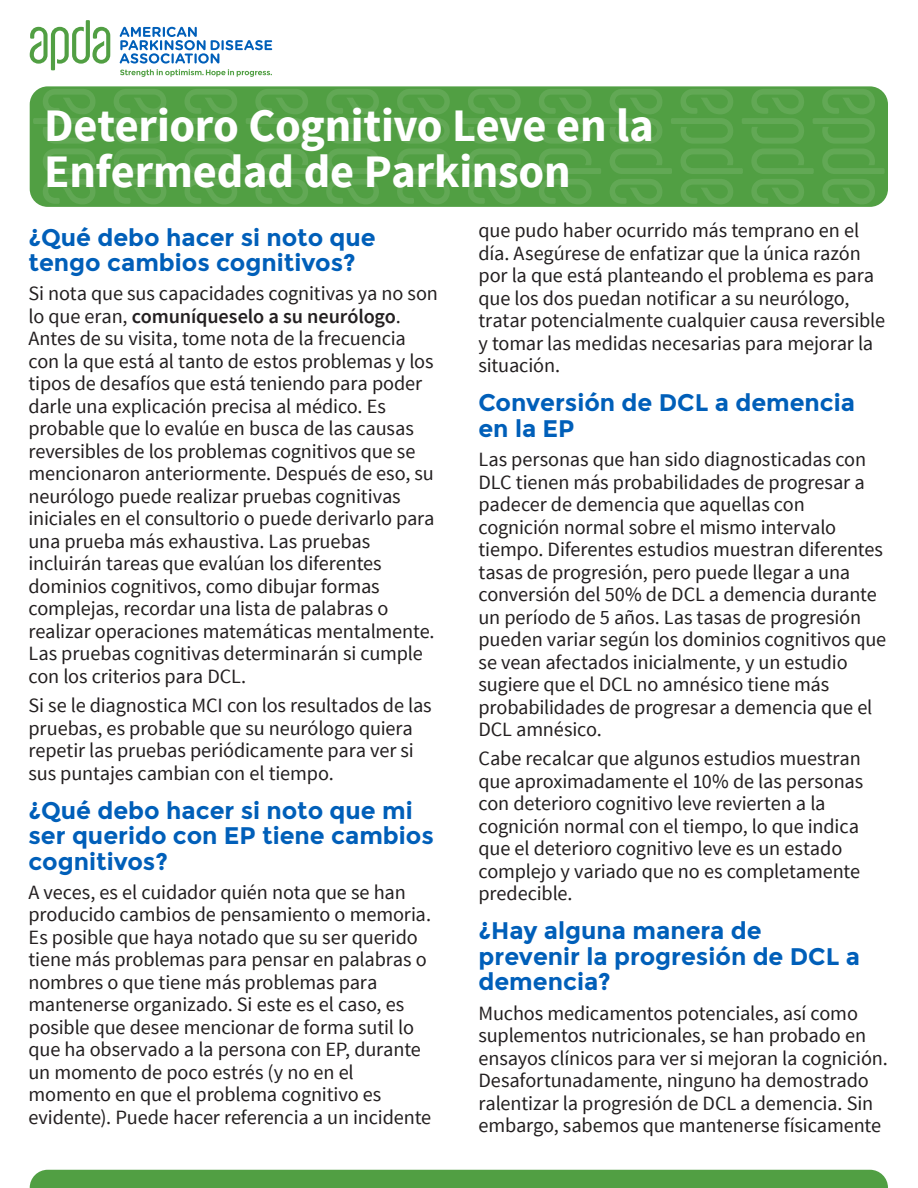
<style>
.page{position:relative;width:918px;height:1188px;background:#fff}
.page>*{position:absolute;margin:0;border:0;box-sizing:border-box;transform-origin:0 0}
.Lead-in_Text_12_75_1{font:700 46.5px/46.5px "Source Sans Pro";letter-spacing:-.005em;color:#fff}
.Subhead_15_16{font:700 24px/25.5px "Montserrat";color:#005fb9}
.Lead-in_Text_12_75_1-2{font:20.25px/22.5px "Source Sans Pro";letter-spacing:-.005em;color:#231f20}
.s1{font-weight:600}
</style>
<div class="page">
<div style="left:30px;top:86px;width:858px;height:121px;background:#519f43;border-radius:18px"></div>
<div style="left:30px;top:1170px;width:858px;height:18px;background:#519f43"></div>
<svg style="left:120px;top:27px;width:152px;height:50px"></svg>
<svg style="left:30px;top:20px;width:80px;height:50px"></svg>
<svg style="left:33px;top:89px;width:852px;height:115px"></svg>
<p class="Lead-in_Text_12_75_1" style="left:44px;top:104px;width:611px">Deterioro Cognitivo Leve en la<br>Enfermedad de Parkinson</p>
<p class="Subhead_15_16" style="left:28px;top:224px;width:349px">¿Qué debo hacer si noto que tengo cambios cognitivos?</p>
<p class="Lead-in_Text_12_75_1-2" style="left:28px;top:283px;width:411px">Si nota que sus capacidades cognitivas ya no son lo que eran, <span class="s1">comuníqueselo a su neurólogo</span>.<br>Antes de su visita, tome nota de la frecuencia con la que está al tanto de estos problemas y los tipos de desafíos que está teniendo para poder darle una explicación precisa al médico. Es probable que lo evalúe en busca de las causas reversibles de los problemas cognitivos que se mencionaron anteriormente. Después de eso, su neurólogo puede realizar pruebas cognitivas iniciales en el consultorio o puede derivarlo para una prueba más exhaustiva. Las pruebas incluirán tareas que evalúan los diferentes dominios cognitivos, como dibujar formas complejas, recordar una lista de palabras o realizar operaciones matemáticas mentalmente.<br>Las pruebas cognitivas determinarán si cumple con los criterios para DCL.</p>
<p class="Lead-in_Text_12_75_1-2" style="left:28px;top:694px;width:405px">Si se le diagnostica MCI con los resultados de las pruebas, es probable que su neurólogo quiera repetir las pruebas periódicamente para ver si sus puntajes cambian con el tiempo.</p>
<p class="Subhead_15_16" style="left:28px;top:797px;width:407px">¿Qué debo hacer si noto que mi ser querido con EP tiene cambios cognitivos?</p>
<p class="Lead-in_Text_12_75_1-2" style="left:28px;top:881px;width:404px">A veces, es el cuidador quién nota que se han producido cambios de pensamiento o memoria.<br>Es posible que haya notado que su ser querido tiene más problemas para pensar en palabras o nombres o que tiene más problemas para mantenerse organizado. Si este es el caso, es posible que desee mencionar de forma sutil lo que ha observado a la persona con EP, durante un momento de poco estrés (y no en el momento en que el problema cognitivo es evidente). Puede hacer referencia a un incidente</p>
<p class="Lead-in_Text_12_75_1-2" style="left:478px;top:220px;width:408px">que pudo haber ocurrido más temprano en el día. Asegúrese de enfatizar que la única razón por la que está planteando el problema es para que los dos puedan notificar a su neurólogo, tratar potencialmente cualquier causa reversible y tomar las medidas necesarias para mejorar la situación.</p>
<p class="Subhead_15_16" style="left:478px;top:390px;width:378px">Conversión de DCL a demencia en la EP</p>
<p class="Lead-in_Text_12_75_1-2" style="left:478px;top:449px;width:409px">Las personas que han sido diagnosticadas con DLC tienen más probabilidades de progresar a padecer de demencia que aquellas con cognición normal sobre el mismo intervalo tiempo. Diferentes estudios muestran diferentes tasas de progresión, pero puede llegar a una conversión del 50% de DCL a demencia durante un período de 5 años. Las tasas de progresión pueden variar según los dominios cognitivos que se vean afectados inicialmente, y un estudio sugiere que el DCL no amnésico tiene más probabilidades de progresar a demencia que el DCL amnésico.</p>
<p class="Lead-in_Text_12_75_1-2" style="left:478px;top:748px;width:386px">Cabe recalcar que algunos estudios muestran que aproximadamente el 10% de las personas con deterioro cognitivo leve revierten a la cognición normal con el tiempo, lo que indica que el deterioro cognitivo leve es un estado complejo y variado que no es completamente predecible.</p>
<p class="Subhead_15_16" style="left:478px;top:918px;width:383px">¿Hay alguna manera de prevenir la progresión de DCL a demencia?</p>
<p class="Lead-in_Text_12_75_1-2" style="left:478px;top:1002px;width:411px">Muchos medicamentos potenciales, así como suplementos nutricionales, se han probado en ensayos clínicos para ver si mejoran la cognición.<br>Desafortunadamente, ninguno ha demostrado ralentizar la progresión de DCL a demencia. Sin embargo, sabemos que mantenerse físicamente</p>
</div>
